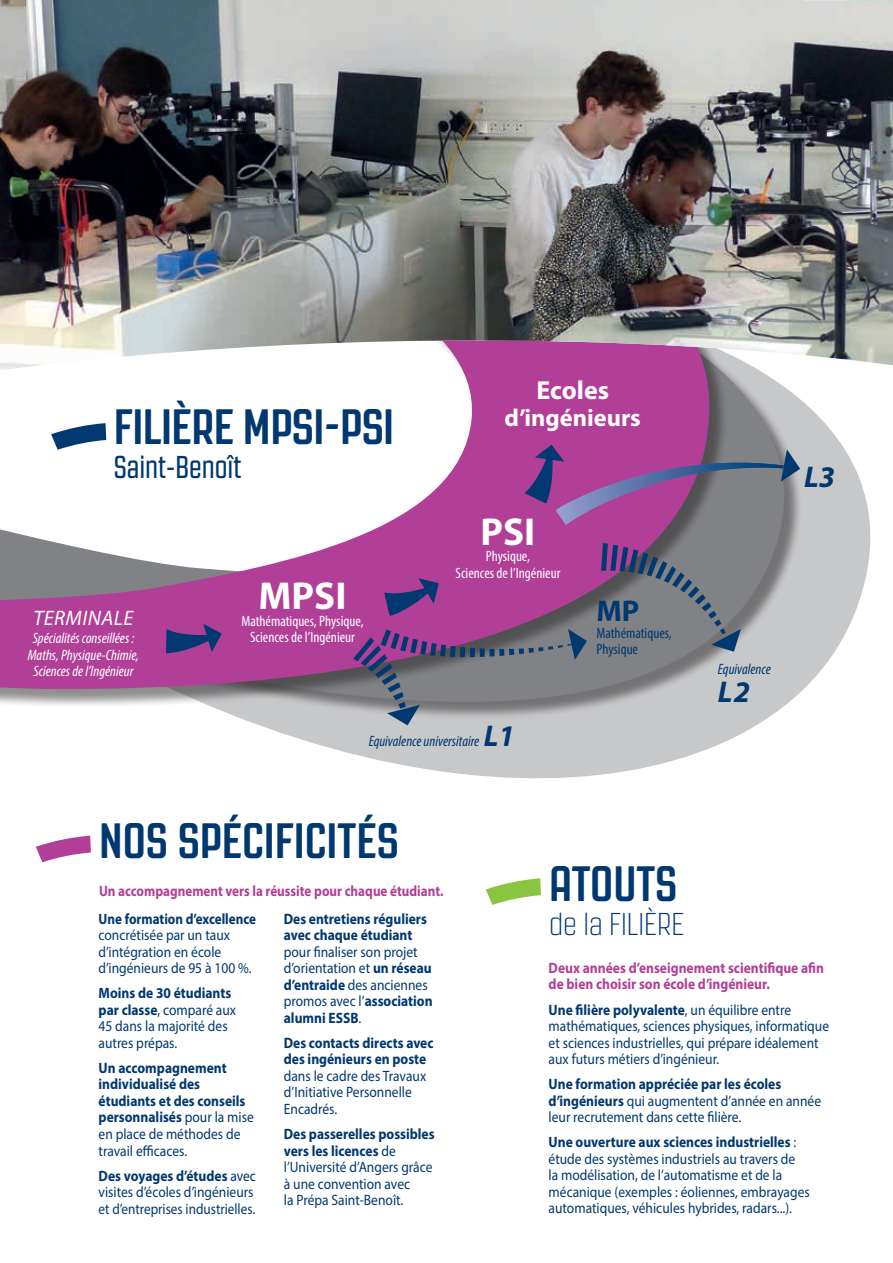
<style>
.page{position:relative;width:893px;height:1263px;background:#fff}
.page>*{position:absolute;margin:0;border:0;box-sizing:border-box;transform-origin:0 0}
.t1{font:700 49.5px "Revolution Gothic";color:#00386f}
.t2{font:700 39px "Myriad Pro";color:#fff}
.t3{font:31.5px "Revolution Gothic";color:#00386f;scale:.92 1}
.t4{font:200 31.5px "Revolution Gothic";color:#00386f}
.t5{font:italic 700 30px "Myriad Pro";color:#00386f}
.t6{font:700 30px "Myriad Pro";color:#00386f}
.t7{font:700 26.1px "Myriad Pro";color:#fff}
.t8{font:700 24.45px "Myriad Pro";color:#fff}
.t9{font:italic 21px "Myriad Pro";letter-spacing:.02em;color:#fff}
.t10{font:15px/16.5px "Myriad Pro";color:#00386f;scale:.9 1}
.t11{font:700 15px/16.5px "Myriad Pro";color:#00386f;scale:.9 1}
.t12{font:condensed 15px/16.5px "Myriad Pro";color:#fff;text-align:center}
.t13{font:700 15px/16.5px "Myriad Pro";color:#b13f97;scale:.9 1}
.t14{font:italic condensed 15px/16.5px "Myriad Pro";color:#fff;text-align:center}
.t15{font:700 15px "Myriad Pro";color:#b13f97;scale:.87 1}
.t16{font:italic condensed 15px "Myriad Pro";color:#00386f}
.t17{font:700 15px "Myriad Pro";color:#00386f;scale:.87 1}
.t18{font:condensed 15px/16.5px "Myriad Pro";color:#00386f}
.s1{font-weight:700;font-stretch:normal;font-size:30px}
.s2{font-weight:700}
.s3{font-weight:400}
</style>
<div class="page">
<svg style="left:87px;top:416px;width:784px;height:420px"></svg>
<svg style="left:87px;top:372px;width:731px;height:379px;fill:#c7c8ca"></svg>
<div style="left:0;top:244px;width:728px;height:464px;background:#231f20;opacity:.5"></div>
<svg style="left:0;top:372px;width:715px;height:317px"></svg>
<svg style="left:601px;top:543px;width:140px;height:109px;background:#727380"></svg>
<svg style="left:166px;top:624px;width:56px;height:29px;background:#543b82"></svg>
<svg style="left:384px;top:578px;width:55px;height:38px;background:#693c86"></svg>
<svg style="left:524px;top:445px;width:276px;height:80px;background:#8b5b8f"></svg>
<svg style="left:353px;top:629px;width:112px;height:96px;background:#7c6b88"></svg>
<div style="left:470px;top:648px;width:5px;height:9px;background:#00386f"></div>
<div style="left:480px;top:648px;width:5px;height:9px;background:#00386f"></div>
<div style="left:489px;top:649px;width:6px;height:7px;background:#00386f"></div>
<svg style="left:499px;top:629px;width:88px;height:31px;background:#646d78"></svg>
<svg style="left:51px;top:423px;width:55px;height:27px"></svg>
<svg style="left:486px;top:878px;width:55px;height:27px"></svg>
<svg style="left:36px;top:836px;width:55px;height:26px"></svg>
<img style="left:0;top:0;width:893px;height:370px">
<h1 class="t1" style="left:114px;top:400px;width:282px">FILIÈRE MPSI-PSI</h1>
<h3 class="t3" style="left:114px;top:451px;width:140px">Saint-Benoît</h3>
<h3 class="t9" style="left:34px;top:605px;width:101px">TERMINALE</h3>
<p class="t14" style="left:28px;top:630px;width:113px">Spécialités conseillées :<br>Maths, Physique-Chimie,<br>Sciences de l’Ingénieur</p>
<h2 class="t2" style="left:259px;top:571px;width:89px">MPSI</h2>
<p class="t12" style="left:241px;top:612px;width:124px">Mathématiques, Physique,<br>Sciences de l’Ingénieur</p>
<h3 class="t7" style="left:536px;top:374px;width:74px">Ecoles</h3>
<h3 class="t8" style="left:505px;top:402px;width:138px">d’ingénieurs</h3>
<h2 class="t2" style="left:480px;top:506px;width:56px">PSI</h2>
<p class="t12" style="left:456px;top:548px;width:106px">Physique,<br>Sciences de l’Ingénieur</p>
<h3 class="t6" style="left:596px;top:592px;width:44px">MP</h3>
<p class="t18" style="left:596px;top:624px;width:77px">Mathématiques,<br>Physique</p>
<p class="t16" style="left:369px;top:732px;width:147px">Equivalence universitaire <span class="s1">L1</span></p>
<h1 class="t1" style="left:99px;top:814px;width:301px">NOS SPÉCIFICITÉS</h1>
<h3 class="t5" style="left:804px;top:457px;width:32px">L3</h3>
<p class="t16" style="left:718px;top:660px;width:54px">Equivalence</p>
<h3 class="t5" style="left:718px;top:672px;width:34px">L2</h3>
<p class="t15" style="left:99px;top:881px;width:397px">Un accompagnement vers la réussite pour chaque étudiant.</p>
<p class="t17" style="left:99px;top:909px;width:183px">Une formation d’excellence</p>
<p class="t10" style="left:99px;top:927px;width:172px">concrétisée par un taux d’intégration en école d’ingénieurs de 95 à 100 %.</p>
<p class="t10" style="left:99px;top:985px;width:154px"><span class="s2">Moins de 30 étudiants par classe</span>, comparé aux<br>45 dans la majorité des autres prépas.</p>
<p class="t11" style="left:99px;top:1059px;width:174px">Un accompagnement individualisé des étudiants et des conseils personnalisés <span class="s3">pour la mise en place de méthodes de travail efficaces.</span></p>
<p class="t10" style="left:99px;top:1167px;width:176px"><span class="s2">Des voyages d’études</span> avec visites d’écoles d’ingénieurs et d’entreprises industrielles.</p>
<p class="t11" style="left:284px;top:910px;width:161px">Des entretiens réguliers avec chaque étudiant</p>
<p class="t10" style="left:284px;top:943px;width:167px">pour finaliser son projet d’orientation et <span class="s2">un réseau d’entraide</span> des anciennes promos avec l’<span class="s2">association alumni ESSB</span>.</p>
<p class="t11" style="left:284px;top:1034px;width:168px">Des contacts directs avec des ingénieurs en poste</p>
<p class="t10" style="left:284px;top:1067px;width:160px">dans le cadre des Travaux d’Initiative Personnelle<br>Encadrés.</p>
<p class="t10" style="left:284px;top:1125px;width:169px"><span class="s2">Des passerelles possibles vers les licences</span> de l’Université d’Angers grâce à une convention avec<br>la Prépa Saint-Benoît.</p>
<h1 class="t1" style="left:549px;top:857px;width:130px">ATOUTS</h1>
<h3 class="t4" style="left:549px;top:907px;width:137px">de la FILIÈRE</h3>
<p class="t13" style="left:549px;top:959px;width:308px">Deux années d’enseignement scientifique afin de bien choisir son école d’ingénieur.</p>
<p class="t10" style="left:549px;top:1001px;width:313px"><span class="s2">Une filière polyvalente</span>, un équilibre entre mathématiques, sciences physiques, informatique et sciences industrielles, qui prépare idéalement aux futurs métiers d’ingénieur.</p>
<p class="t10" style="left:549px;top:1076px;width:304px"><span class="s2">Une formation appréciée par les écoles d’ingénieurs</span> qui augmentent d’année en année leur recrutement dans cette filière.</p>
<p class="t10" style="left:549px;top:1134px;width:292px"><span class="s2">Une ouverture aux sciences industrielles</span> : étude des systèmes industriels au travers de<br>la modélisation, de l’automatisme et de la mécanique (exemples : éoliennes, embrayages automatiques, véhicules hybrides, radars...).</p>
</div>
